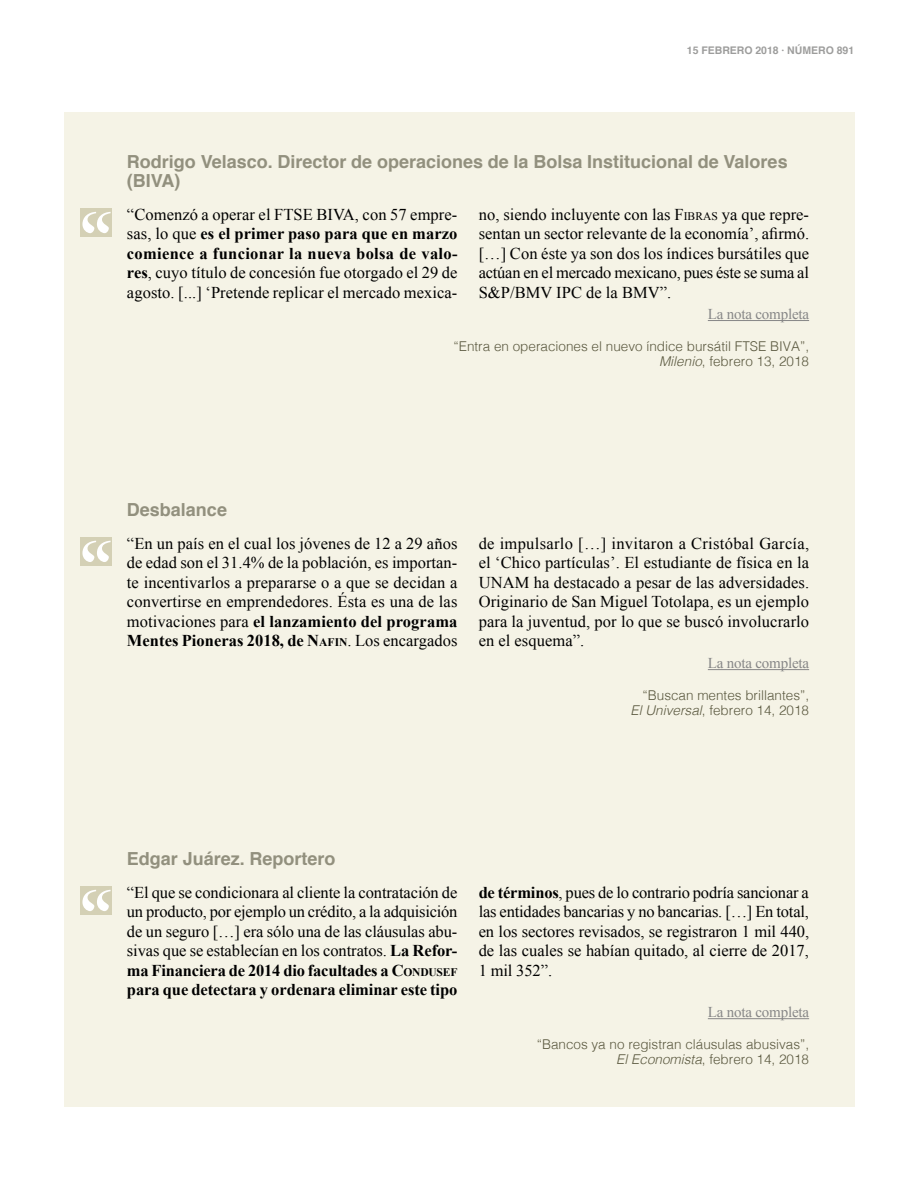
<style>
.page{position:relative;width:918px;height:1188px;background:#fff}
.page>*{position:absolute;margin:0;border:0;box-sizing:border-box;transform-origin:0 0}
.t1{font:700 18px/19.5px "Helvetica";color:#92907e}
.t2{font:16.5px/19.5px "Times New Roman";letter-spacing:.005em;color:#000;text-align:justify}
.t3{font:15px "Times New Roman";letter-spacing:-.015em;color:#878787}
.t4{font:300 13.5px/15px "Helvetica";color:#5b5940;text-align:right}
.t5{font:700 10.5px "Helvetica";color:#9d9d9c}
.s1{font-weight:700}
.s2{font-style:inherit}
.s3{font-size:11.55px}
.s4{font-style:italic}
.s5{font-weight:700;font-size:11.55px}
</style>
<div class="page">
<div style="left:64px;top:112px;width:790px;height:995px;background:#f5f3e6"></div>
<div style="left:80px;top:886px;width:32px;height:28px;background:#d4d0b5"></div>
<svg style="left:82px;top:890px;width:29px;height:21px"></svg>
<hr style="left:708px;top:1018px;width:101px;height:1px;background:#878787">
<div style="left:80px;top:537px;width:32px;height:28px;background:#d4d0b5"></div>
<svg style="left:82px;top:541px;width:29px;height:21px"></svg>
<hr style="left:708px;top:669px;width:101px;height:1px;background:#878787">
<div style="left:80px;top:208px;width:32px;height:28px;background:#d4d0b5"></div>
<svg style="left:82px;top:212px;width:29px;height:21px"></svg>
<hr style="left:708px;top:320px;width:101px;height:1px;background:#878787">
<p class="t5" style="left:687px;top:42px;width:169px">15 FEBRERO 2018 · NÚMERO 891</p>
<p class="t1" style="left:127px;top:152px;width:662px">Rodrigo Velasco. Director de operaciones de la Bolsa Institucional de Valores (BIVA)</p>
<p class="t2" style="left:127px;top:204px;width:332px">“Comenzó a operar el FTSE BIVA, con 57 empre&shy;sas, lo que <span class="s1">es el primer paso para que en marzo comience a funcionar la nueva bolsa de valo&shy;res</span>, cuyo título de concesión fue otorgado el 29 de agosto. [...] ‘Pretende replicar el mercado mexica-</p>
<p class="t2" style="left:479px;top:204px;width:332px">no, siendo incluyente con las <span class="s2">F</span><span class="s3">IBRAS</span> ya que repre&shy;sentan un sector relevante de la economía’, afirmó. […] Con éste ya son dos los índices bursátiles que actúan en el mercado mexicano, pues éste se suma al S&amp;P/BMV IPC de la BMV”.</p>
<p class="t3" style="left:708px;top:304px;width:103px">La nota completa</p>
<p class="t1" style="left:127px;top:500px;width:102px">Desbalance</p>
<p class="t4" style="left:454px;top:338px;width:357px">“Entra en operaciones el nuevo índice bursátil FTSE BIVA”,<br><span class="s4">Milenio</span>, febrero 13, 2018</p>
<p class="t2" style="left:127px;top:533px;width:332px">“En un país en el cual los jóvenes de 12 a 29 años de edad son el 31.4% de la población, es importan&shy;te incentivarlos a prepararse o a que se decidan a convertirse en emprendedores. Ésta es una de las motivaciones para <span class="s1">el lanzamiento del programa Mentes Pioneras 2018, de</span> <span class="s1">N</span><span class="s5">AFIN</span>. Los encargados</p>
<p class="t2" style="left:479px;top:533px;width:332px">de impulsarlo […] invitaron a Cristóbal García, el ‘Chico partículas’. El estudiante de física en la UNAM ha destacado a pesar de las adversidades.<br>Originario de San Miguel Totolapa, es un ejemplo para la juventud, por lo que se buscó involucrarlo en el esquema”.</p>
<p class="t3" style="left:708px;top:653px;width:103px">La nota completa</p>
<p class="t1" style="left:127px;top:849px;width:210px">Edgar Juárez. Reportero</p>
<p class="t4" style="left:631px;top:687px;width:180px">“Buscan mentes brillantes”,<br><span class="s4">El Universal</span>, febrero 14, 2018</p>
<p class="t2" style="left:127px;top:882px;width:332px">“El que se condicionara al cliente la contratación de un producto, por ejemplo un crédito, a la adquisición de un seguro […] era sólo una de las cláusulas abu&shy;sivas que se establecían en los contratos. <span class="s1">La Refor&shy;ma Financiera de 2014 dio facultades a</span> <span class="s1">C</span><span class="s5">ONDUSEF </span><span class="s1">para que detectara y ordenara eliminar este tipo</span></p>
<p class="t2" style="left:479px;top:882px;width:332px"><span class="s1">de términos</span>, pues de lo contrario podría sancionar a las entidades bancarias y no bancarias. […] En total, en los sectores revisados, se registraron 1 mil 440, de las cuales se habían quitado, al cierre de 2017, 1 mil 352”.</p>
<p class="t3" style="left:708px;top:1002px;width:103px">La nota completa</p>
<p class="t4" style="left:537px;top:1036px;width:274px">“Bancos ya no registran cláusulas abusivas”,<br><span class="s4">El Economista</span>, febrero 14, 2018</p>
</div>
